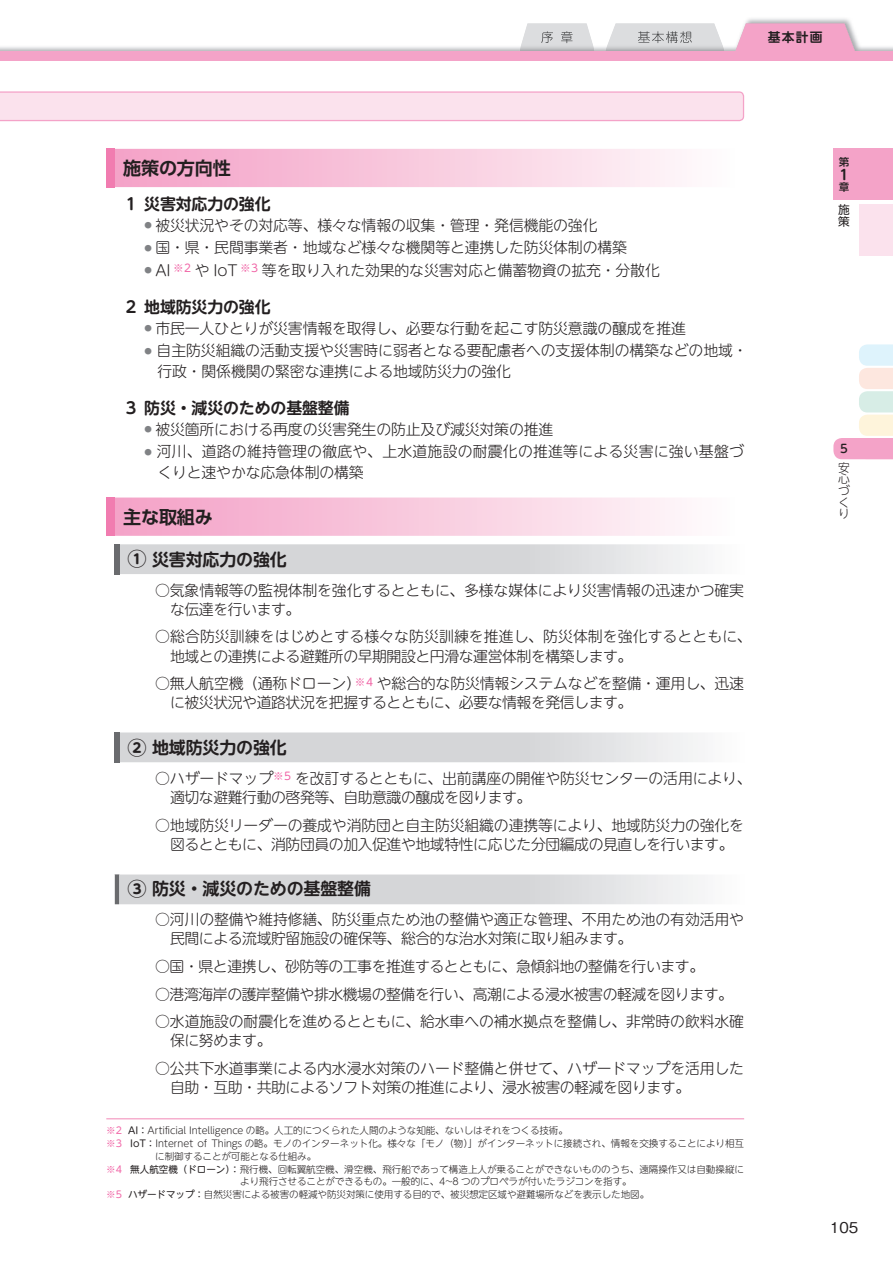
<style>
.page{position:relative;width:893px;height:1263px;background:#fff}
.page>*{position:absolute;margin:0;border:0;box-sizing:border-box;transform-origin:0 0}
.t1{font:700 18px "UD Shin Go Pr 6 N De";letter-spacing:-.01em;color:#231f20}
.t2{font:700 16.95px "UD Shin M Go Pr 6 N De";letter-spacing:-.01em;color:#231f20}
.t3{font:700 15.9px "UD Shin M Go Pr 6 N De";letter-spacing:-.01em;color:#231f20}
.t4{font:300 14.85px/19.2px "UD Shin M Go Pr 6 N";letter-spacing:-.01em;color:#231f20}
.t5{font:300 14.85px "UD Shin M Go Pr 6 N";letter-spacing:-.03em;color:#231f20}
.t6{font:300 14.85px/20.2px "UD Shin M Go Pr 6 N";letter-spacing:.015em;color:#231f20}
.t7{font:500 14.85px "Gothic BBB Pro";color:#231f20}
.t8{font:700 13.8px "UD Shin M Go Pr 6 N De";color:#231f20}
.t9{font:300 11.7px/11.7px "UD Shin M Go Pr 6 N";color:#231f20}
.t10{font:11.7px/11.7px "UD Shin M Go Pr 6 N";color:#231f20}
.t11{font:500 11.7px "UD Shin M Go Pr 6 N";color:#231f20}
.t12{font:500 10.65px "UD Shin M Go Pr 6 N";color:#231f20}
.t13{font:300 9.6px "UD Shin M Go Pr 6 N";letter-spacing:-.01em;color:#231f20}
.s1{font-family:"UD Shin M Go Pr 6 N";font-size:19.2px}
.s2{font-weight:400;color:#f166a7}
.s3{font-weight:400}
</style>
<div class="page">
<img style="left:0;top:18px;width:893px;height:33px">
<img style="left:604px;top:23px;width:121px;height:28px">
<img style="left:638px;top:31px;width:54px;height:12px">
<img style="left:519px;top:23px;width:76px;height:28px">
<img style="left:541px;top:31px;width:32px;height:12px">
<div style="left:0;top:51px;width:893px;height:11px;background:#f4a3c8"></div>
<svg style="left:735px;top:23px;width:121px;height:28px;background:#f1a9ca"></svg>
<div style="left:859px;top:204px;width:34px;height:51px;background:#fbe2ed"></div>
<div style="left:833px;top:149px;width:60px;height:51px;background:#f4a3c8"></div>
<svg style="left:833px;top:344px;width:60px;height:115px"></svg>
<svg style="left:0;top:91px;width:744px;height:30px;background:#faddea"></svg>
<svg style="left:115px;top:149px;width:567px;height:38px;background:#f8c8dd"></svg>
<div style="left:106px;top:149px;width:9px;height:38px;background:#f17cb0"></div>
<svg style="left:115px;top:497px;width:567px;height:39px;background:#f8c9de"></svg>
<div style="left:106px;top:497px;width:9px;height:39px;background:#f17cb0"></div>
<svg style="left:119px;top:544px;width:579px;height:30px;background:#d9dadc"></svg>
<svg style="left:119px;top:732px;width:579px;height:30px;background:#d9dadc"></svg>
<svg style="left:119px;top:874px;width:579px;height:30px;background:#dadbdc"></svg>
<hr style="left:106px;top:1118px;width:638px;height:1px;background:#f287b6">
<p class="t1" style="left:123px;top:153px;width:109px">施策の方向性</p>
<p class="t3" style="left:123px;top:190px;width:149px">１ 災害対応力の強化</p>
<p class="t4" style="left:145px;top:215px;width:454px"><sup>●</sup> 被災状況やその対応等、様々な情報の収集・管理・発信機能の強化</p>
<p class="t4" style="left:145px;top:237px;width:484px"><sup>●</sup> 国・県・民間事業者・地域など様々な機関等と連携した防災体制の構築</p>
<p class="t4" style="left:145px;top:260px;width:517px"><sup>●</sup> AI <sup>※2</sup> や IoT <sup>※3</sup> 等を取り入れた効果的な災害対応と備蓄物資の拡充・分散化</p>
<p class="t3" style="left:123px;top:293px;width:149px">２ 地域防災力の強化</p>
<p class="t4" style="left:145px;top:318px;width:543px"><sup>●</sup> 市民一人ひとりが災害情報を取得し、必要な行動を起こす防災意識の醸成を推進</p>
<p class="t4" style="left:157px;top:340px;width:592px;line-height:20.2px;text-indent:-13px"><sup>●</sup> 自主防災組織の活動支援や災害時に弱者となる要配慮者への支援体制の構築などの地域・行政・関係機関の緊密な連携による地域防災力の強化</p>
<p class="t3" style="left:123px;top:394px;width:228px">３ 防災・減災のための基盤整備</p>
<p class="t4" style="left:145px;top:419px;width:410px"><sup>●</sup> 被災箇所における再度の災害発生の防止及び減災対策の推進</p>
<p class="t6" style="left:157px;top:441px;width:588px;text-indent:-13px"><sup>●</sup> 河川、道路の維持管理の徹底や、上水道施設の耐震化の推進等による災害に強い基盤づくりと速やかな応急体制の構築</p>
<p class="t1" style="left:123px;top:502px;width:91px">主な取組み</p>
<p class="t2" style="left:128px;top:545px;width:161px"><span class="s1">①</span> 災害対応力の強化</p>
<p class="t4" style="left:170px;top:580px;width:576px;text-indent:-15px">○気象情報等の監視体制を強化するとともに、多様な媒体により災害情報の迅速かつ確実な伝達を行います。</p>
<p class="t4" style="left:170px;top:626px;width:583px;text-indent:-15px">○総合防災訓練をはじめとする様々な防災訓練を推進し、防災体制を強化するとともに、地域との連携による避難所の早期開設と円滑な運営体制を構築します。</p>
<p class="t4" style="left:170px;top:673px;width:575px;text-indent:-15px">○無人航空機（通称ドローン）<sup>※4</sup> や総合的な防災情報システムなどを整備・運用し、迅速に被災状況や道路状況を把握するとともに、必要な情報を発信します。</p>
<p class="t2" style="left:128px;top:733px;width:161px"><span class="s1">②</span> 地域防災力の強化</p>
<p class="t4" style="left:170px;top:768px;width:583px;text-indent:-15px">○ハザードマップ<sup>※5</sup> を改訂するとともに、出前講座の開催や防災センターの活用により、適切な避難行動の啓発等、自助意識の醸成を図ります。</p>
<p class="t4" style="left:155px;top:814px;width:590px;text-align:center">○地域防災リーダーの養成や消防団と自主防災組織の連携等により、地域防災力の強化を図るとともに、消防団員の加入促進や地域特性に応じた分団編成の見直しを行います。</p>
<p class="t2" style="left:128px;top:874px;width:245px"><span class="s1">③</span> 防災・減災のための基盤整備</p>
<p class="t4" style="left:170px;top:909px;width:575px;text-indent:-15px">○河川の整備や維持修繕、防災重点ため池の整備や適正な管理、不用ため池の有効活用や民間による流域貯留施設の確保等、総合的な治水対策に取り組みます。</p>
<p class="t5" style="left:155px;top:954px;width:550px">○国・県と連携し、砂防等の工事を推進するとともに、急傾斜地の整備を行います。</p>
<p class="t5" style="left:155px;top:982px;width:579px">○港湾海岸の護岸整備や排水機場の整備を行い、高潮による浸水被害の軽減を図ります。</p>
<p class="t4" style="left:170px;top:1011px;width:575px;text-indent:-15px">○水道施設の耐震化を進めるとともに、給水車への補水拠点を整備し、非常時の飲料水確保に努めます。</p>
<p class="t4" style="left:170px;top:1058px;width:576px;text-indent:-15px">○公共下水道事業による内水浸水対策のハード整備と併せて、ハザードマップを活用した自助・互助・共助によるソフト対策の推進により、浸水被害の軽減を図ります。</p>
<p class="t13" style="left:106px;top:1123px;width:463px"><span class="s2">※2</span> <span class="s3">AI：</span>Artificial Intelligence の略。人工的につくられた人間のような知能、ないしはそれをつくる技術。</p>
<p class="t13" style="left:106px;top:1135px;width:639px"><span class="s2">※3</span> <span class="s3">IoT：</span>Internet of Things の略。モノのインターネット化。様々な「モノ（物）」がインターネットに接続され、情報を交換することにより相互</p>
<p class="t13" style="left:155px;top:1148px;width:163px">に制御することが可能となる仕組み。</p>
<p class="t13" style="left:106px;top:1161px;width:639px"><span class="s2">※4</span> <span class="s3">無人航空機（ドローン）：</span>飛行機、回転翼航空機、滑空機、飛行船であって構造上人が乗ることができないもののうち、遠隔操作又は自動操縦に</p>
<p class="t13" style="left:240px;top:1174px;width:393px">より飛行させることができるもの。一般的に、4~8 つのプロペラが付いたラジコンを指す。</p>
<p class="t13" style="left:106px;top:1186px;width:544px"><span class="s2">※5</span> <span class="s3">ハザードマップ：</span>自然災害による被害の軽減や防災対策に使用する目的で、被災想定区域や避難場所などを表示した地図。</p>
<p class="t12" style="left:839px;top:153px;width:12px">第</p>
<p class="t8" style="left:837px;top:163px;width:10px">１</p>
<p class="t12" style="left:839px;top:178px;width:12px">章</p>
<p class="t10" style="left:838px;top:203px;width:13px">施策</p>
<p class="t11" style="left:838px;top:439px;width:11px">５</p>
<p class="t9" style="left:838px;top:461px;width:13px">安心づくり</p>
<p class="t7" style="left:830px;top:1215px;width:30px">105</p>
</div>
